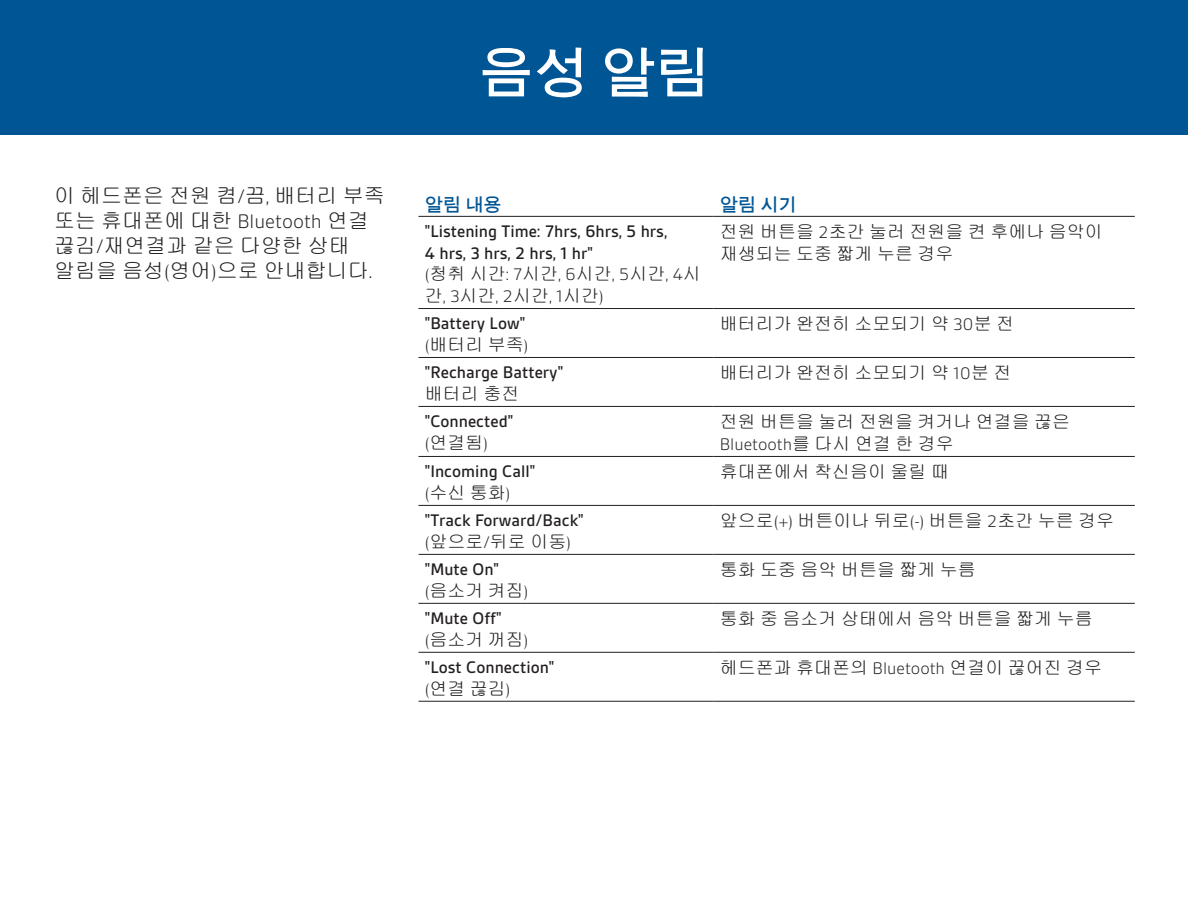
<style>
.page{position:relative;width:1188px;height:918px;background:#fff}
.page>*{position:absolute;margin:0;border:0;box-sizing:border-box;transform-origin:0 0}
.t1{font:700 54px "Un Dotum";color:#fff}
.t2{font:21px/25.2px "Gulim";color:#231f20}
.t3{font:18px/21.6px "Gulim";color:#231f20}
.t4{font:500 18px/21.6px "Gesta";color:#231f20}
.t5{font:700 18px "Un Dotum";color:#005595}
.s1{font-family:"Gesta";font-weight:300}
</style>
<div class="page">
<div style="left:0;top:0;width:1188px;height:135px;background:#005595"></div>
<hr style="left:418px;top:216px;width:295px;height:1px;background:#231f20">
<hr style="left:713px;top:216px;width:422px;height:1px;background:#231f20">
<hr style="left:418px;top:308px;width:295px;height:1px;background:#231f20">
<hr style="left:713px;top:308px;width:422px;height:1px;background:#231f20">
<hr style="left:418px;top:357px;width:295px;height:1px;background:#231f20">
<hr style="left:713px;top:357px;width:422px;height:1px;background:#231f20">
<hr style="left:418px;top:406px;width:295px;height:1px;background:#231f20">
<hr style="left:713px;top:406px;width:422px;height:1px;background:#231f20">
<hr style="left:418px;top:456px;width:295px;height:1px;background:#231f20">
<hr style="left:713px;top:456px;width:422px;height:1px;background:#231f20">
<hr style="left:418px;top:505px;width:295px;height:1px;background:#231f20">
<hr style="left:713px;top:505px;width:422px;height:1px;background:#231f20">
<hr style="left:418px;top:554px;width:295px;height:1px;background:#231f20">
<hr style="left:713px;top:554px;width:422px;height:1px;background:#231f20">
<hr style="left:418px;top:603px;width:295px;height:1px;background:#231f20">
<hr style="left:713px;top:603px;width:422px;height:1px;background:#231f20">
<hr style="left:418px;top:652px;width:295px;height:1px;background:#231f20">
<hr style="left:713px;top:652px;width:422px;height:1px;background:#231f20">
<hr style="left:418px;top:701px;width:295px;height:1px;background:#231f20">
<hr style="left:713px;top:701px;width:422px;height:1px;background:#231f20">
<p class="t2" style="left:54px;top:182px;width:332px">이 헤드폰은 전원 켬<span class="s1">/</span>끔<span class="s1">,</span> 배터리 부족 또는 휴대폰에 대한 <span class="s1">Bluetooth</span> 연결 끊김<span class="s1">/</span>재연결과 같은 다양한 상태 알림을 음성<span class="s1">(</span>영어<span class="s1">)</span>으로 안내합니다<span class="s1">.</span></p>
<p class="t1" style="left:479px;top:37px;width:231px">음성 알림</p>
<p class="t5" style="left:425px;top:193px;width:78px">알림 내용</p>
<p class="t5" style="left:720px;top:193px;width:78px">알림 시기</p>
<p class="t4" style="left:425px;top:221px;width:244px">"Listening Time: 7hrs, 6hrs, 5 hrs,<br>4 hrs, 3 hrs, 2 hrs, 1 hr"</p>
<p class="t3" style="left:425px;top:263px;width:277px"><span class="s1">(</span>청취 시간<span class="s1">: 7</span>시간<span class="s1">, 6</span>시간<span class="s1">, 5</span>시간<span class="s1">, 4</span>시 간<span class="s1">, 3</span>시간<span class="s1">, 2</span>시간<span class="s1">, 1</span>시간<span class="s1">)</span></p>
<p class="t3" style="left:720px;top:221px;width:385px">전원 버튼을 <span class="s1">2</span>초간 눌러 전원을 켠 후에나 음악이 재생되는 도중 짧게 누른 경우</p>
<p class="t4" style="left:425px;top:313px;width:102px">"Battery Low"</p>
<p class="t3" style="left:425px;top:334px;width:105px"><span class="s1">(</span>배터리 부족<span class="s1">)</span></p>
<p class="t3" style="left:720px;top:313px;width:296px">배터리가 완전히 소모되기 약 <span class="s1">30</span>분 전</p>
<p class="t4" style="left:425px;top:362px;width:140px">"Recharge Battery"</p>
<p class="t3" style="left:425px;top:383px;width:96px">배터리 충전</p>
<p class="t3" style="left:720px;top:362px;width:293px">배터리가 완전히 소모되기 약 <span class="s1">10</span>분 전</p>
<p class="t4" style="left:425px;top:411px;width:90px">"Connected"</p>
<p class="t3" style="left:425px;top:432px;width:65px"><span class="s1">(</span>연결됨<span class="s1">)</span></p>
<p class="t3" style="left:720px;top:411px;width:352px">전원 버튼을 눌러 전원을 켜거나 연결을 끊은<br><span class="s1">Bluetooth</span>를 다시 연결 한 경우</p>
<p class="t4" style="left:425px;top:461px;width:112px">"Incoming Call"</p>
<p class="t3" style="left:425px;top:482px;width:87px"><span class="s1">(</span>수신 통화<span class="s1">)</span></p>
<p class="t3" style="left:720px;top:461px;width:231px">휴대폰에서 착신음이 울릴 때</p>
<p class="t4" style="left:425px;top:510px;width:160px">"Track Forward/Back"</p>
<p class="t3" style="left:425px;top:531px;width:147px"><span class="s1">(</span>앞으로<span class="s1">/</span>뒤로 이동<span class="s1">)</span></p>
<p class="t3" style="left:720px;top:510px;width:396px">앞으로<span class="s1">(+)</span> 버튼이나 뒤로<span class="s1">(-)</span> 버튼을 <span class="s1">2</span>초간 누른 경우</p>
<p class="t4" style="left:425px;top:559px;width:76px">"Mute On"</p>
<p class="t3" style="left:425px;top:580px;width:105px"><span class="s1">(</span>음소거 켜짐<span class="s1">)</span></p>
<p class="t3" style="left:720px;top:559px;width:258px">통화 도중 음악 버튼을 짧게 누름</p>
<p class="t4" style="left:425px;top:608px;width:78px">"Mute Off"</p>
<p class="t3" style="left:425px;top:629px;width:105px"><span class="s1">(</span>음소거 꺼짐<span class="s1">)</span></p>
<p class="t3" style="left:720px;top:608px;width:374px">통화 중 음소거 상태에서 음악 버튼을 짧게 누름</p>
<p class="t4" style="left:425px;top:657px;width:131px">"Lost Connection"</p>
<p class="t3" style="left:425px;top:678px;width:87px"><span class="s1">(</span>연결 끊김<span class="s1">)</span></p>
<p class="t3" style="left:720px;top:657px;width:384px">헤드폰과 휴대폰의 <span class="s1">Bluetooth</span> 연결이 끊어진 경우</p>
</div>
